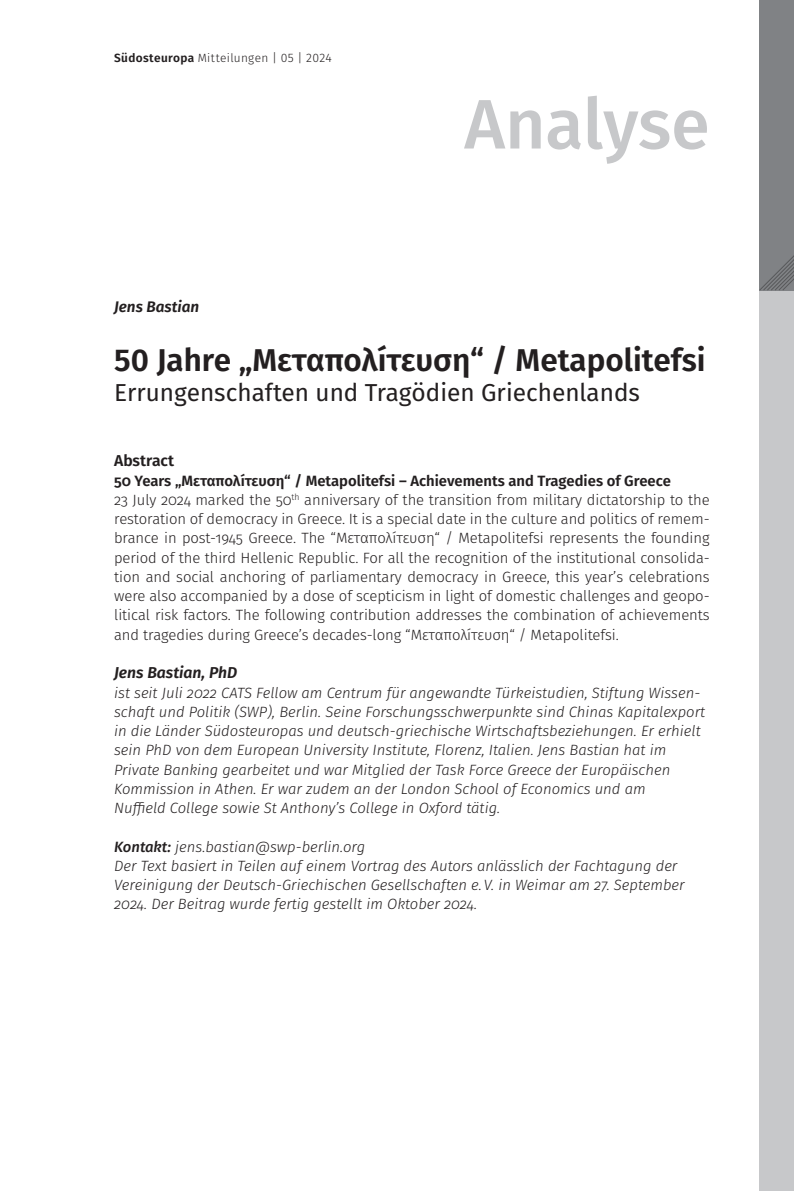
<style>
.page{position:relative;width:794px;height:1191px;background:#fff}
.page>*{position:absolute;margin:0;border:0;box-sizing:border-box;transform-origin:0 0}
.t1{font:500 70px "Fira Sans";letter-spacing:-.005em;color:#c7c8ca}
.t2{font:600 31.5px "Fira Sans";color:#231f20}
.t3{font:24.5px "Fira Sans";color:#231f20}
.t4{font:italic 600 15.75px "Fira Sans";color:#231f20}
.t5{font:600 15.75px "Fira Sans";color:#231f20}
.t6{font:italic 600 15.4px "Fira Sans";color:#231f20}
.t7{font:italic 300 14.88px/19.2px "Fira Sans";color:#231f20}
.t8{font:300 14.88px/19.2px "Fira Sans";letter-spacing:-.005em;color:#231f20}
.t9{font:600 11.9px "Fira Sans";letter-spacing:.03em;color:#231f20}
.s1{font-weight:300}
.s2{font-weight:300;font-size:12.25px}
.s3{font-weight:600}
.s4{font-weight:500}
</style>
<div class="page">
<div style="left:759px;top:290px;width:35px;height:901px;background:#c7c8ca"></div>
<div style="left:759px;top:0;width:35px;height:290px;background:#808285"></div>
<svg style="left:759px;top:255px;width:35px;height:35px"></svg>
<p class="t9" style="left:114px;top:48px;width:219px">Südosteuropa <span class="s1">Mitteilungen</span> <span class="s2">| 05 | 2024</span></p>
<h1 class="t1" style="left:464px;top:68px;width:247px">Analyse</h1>
<p class="t6" style="left:114px;top:294px;width:86px">Jens Bastian</p>
<h2 class="t2" style="left:114px;top:334px;width:593px">50 Jahre „Μεταπολíτευση“ / Metapolitefsi</h2>
<h3 class="t3" style="left:114px;top:374px;width:527px">Errungenschaften und Tragödien Griechenlands</h3>
<p class="t5" style="left:114px;top:448px;width:61px">Abstract</p>
<p class="t8" style="left:114px;top:471px;width:597px"><span class="s3">50 Years „Μεταπολíτευση“ / Metapolitefsi – Achievements and Tragedies of Greece<br></span>23 July 2024 marked the 50<sup>th</sup> anniversary of the transition from military dictatorship to the restoration of democracy in Greece. It is a special date in the culture and politics of remem&shy;brance in post-1945 Greece. The “Μεταπολíτευση“ / Metapolitefsi represents the founding period of the third Hellenic Republic. For all the recognition of the institutional consolida&shy;tion and social anchoring of parliamentary democracy in Greece, this year’s celebrations were also accompanied by a dose of scepticism in light of domestic challenges and geopo&shy;litical risk factors. The following contribution addresses the combination of achievements and tragedies during Greece’s decades-long “Μεταπολíτευση“ / Metapolitefsi.</p>
<p class="t4" style="left:114px;top:660px;width:124px">Jens Bastian, PhD</p>
<p class="t7" style="left:114px;top:682px;width:592px">ist seit Juli 2022 CATS Fellow am Centrum für angewandte Türkeistudien, Stiftung Wissen&shy;schaft und Politik (SWP), Berlin. Seine Forschungsschwerpunkte sind Chinas Kapitalexport in die Länder Südosteuropas und deutsch-griechische Wirtschaftsbeziehungen. Er erhielt sein PhD von dem European University Institute, Florenz, Italien. Jens Bastian hat im Private Banking gearbeitet und war Mitglied der Task Force Greece der Europäischen Kommission in Athen. Er war zudem an der London School of Economics und am<br>Nuffield College sowie St Anthony’s College in Oxford tätig.</p>
<p class="t7" style="left:114px;top:836px;width:572px"><span class="s4">Kontakt:</span> jens.bastian@swp-berlin.org<br>Der Text basiert in Teilen auf einem Vortrag des Autors anlässlich der Fachtagung der Vereinigung der Deutsch-Griechischen Gesellschaften e.V. in Weimar am 27. September 2024. Der Beitrag wurde fertig gestellt im Oktober 2024.</p>
</div>
